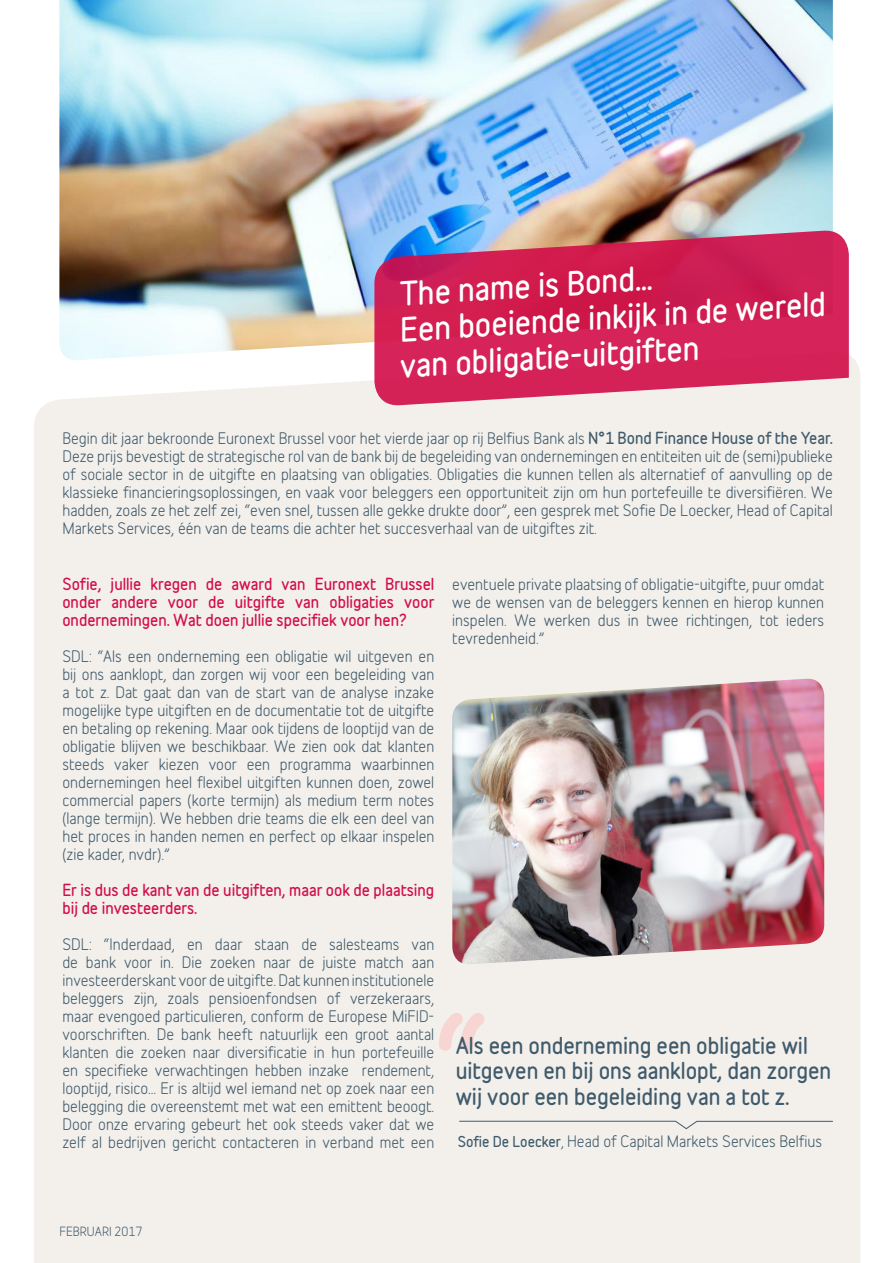
<style>
.page{position:relative;width:893px;height:1263px;background:#fff}
.page>*{position:absolute;margin:0;border:0;box-sizing:border-box;transform-origin:0 0}
.t1{font:700 126px "Belfius Alternative";color:#f7d5d2}
.t2{font:700 30px "Belfius Alternative";color:#fff}
.t3{font:700 21px/25.2px "Belfius Alternative";color:#405b6b}
.t4{font:15px/18px "Belfius Alternative";color:#405b6b;text-align:justify}
.t5{font:700 15px/18px "Belfius Alternative";color:#d20e49;text-align:justify}
.t6{font:12px "Belfius Alternative";color:#405b6b}
.s1{font-weight:700}
.s2{font-weight:700;font-size:13.5px}
.s3{font-size:13.5px}
</style>
<div class="page">
<div style="left:34px;top:355px;width:826px;height:908px;background:#f3f0ec"></div>
<img style="left:59px;top:0;width:774px;height:361px">
<svg style="left:374px;top:229px;width:475px;height:178px;fill:#d42257"></svg>
<svg style="left:458px;top:1120px;width:376px;height:9px"></svg>
<img style="left:452px;top:679px;width:372px;height:286px">
<p class="t2" style="left:398px;top:272px;width:255px;rotate:-4deg">The name is Bond…</p>
<p class="t2" style="left:398px;top:308px;width:428px;rotate:-4deg">Een boeiende inkijk in de wereld</p>
<p class="t2" style="left:398px;top:344px;width:301px;rotate:-4deg">van obligatie-uitgiften</p>
<p class="t4" style="left:62px;top:428px;width:772px">Begin dit jaar bekroonde Euronext Brussel voor het vierde jaar op rij Belfius Bank als <span class="s1">N°1 Bond Finance House of the Year.<br></span>Deze prijs bevestigt de strategische rol van de bank bij de begeleiding van ondernemingen en entiteiten uit de (semi)publieke of sociale sector in de uitgifte en plaatsing van obligaties. Obligaties die kunnen tellen als alternatief of aanvulling op de klassieke financieringsoplossingen, en vaak voor beleggers een opportuniteit zijn om hun portefeuille te diversifiëren. We hadden, zoals ze het zelf zei, “even snel, tussen alle gekke drukte door”, een gesprek met Sofie De Loecker, Head of Capital Markets Services, één van de teams die achter het succesverhaal van de uitgiftes zit.</p>
<p class="t5" style="left:62px;top:575px;width:373px">Sofie, jullie kregen de award van Euronext Brussel onder andere voor de uitgifte van obligaties voor ondernemingen. Wat doen jullie specifiek voor hen?</p>
<p class="t4" style="left:62px;top:646px;width:373px">SDL: “Als een onderneming een obligatie wil uitgeven en bij ons aanklopt, dan zorgen wij voor een begeleiding van a tot z. Dat gaat dan van de start van de analyse inzake mogelijke type uitgiften en de documentatie tot de uitgifte en betaling op rekening. Maar ook tijdens de looptijd van de obligatie blijven we beschikbaar. We zien ook dat klanten steeds vaker kiezen voor een programma waarbinnen ondernemingen heel flexibel uitgiften kunnen doen, zowel commercial papers (korte termijn) als medium term notes (lange termijn). We hebben drie teams die elk een deel van het proces in handen nemen en perfect op elkaar inspelen (zie kader, nvdr).”</p>
<p class="t5" style="left:62px;top:881px;width:373px">Er is dus de kant van de uitgiften, maar ook de plaatsing bij de investeerders.</p>
<p class="t4" style="left:62px;top:934px;width:373px">SDL: “Inderdaad, en daar staan de salesteams van de bank voor in. Die zoeken naar de juiste match aan investeerderskant voor de uitgifte. Dat kunnen institutionele beleggers zijn, zoals pensioenfondsen of verzekeraars, maar evengoed particulieren, conform de Europese MiFID&shy;voorschriften. De bank heeft natuurlijk een groot aantal klanten die zoeken naar diversificatie in hun portefeuille en specifieke verwachtingen hebben inzake rendement, looptijd, risico… Er is altijd wel iemand net op zoek naar een belegging die overeenstemt met wat een emittent beoogt.<br>Door onze ervaring gebeurt het ook steeds vaker dat we zelf al bedrijven gericht contacteren in verband met een</p>
<p class="t4" style="left:452px;top:573px;width:373px">eventuele private plaatsing of obligatie-uitgifte, puur omdat we de wensen van de beleggers kennen en hierop kunnen inspelen. We werken dus in twee richtingen, tot ieders tevredenheid.”</p>
<p class="t1" style="left:434px;top:968px;width:55px">“</p>
<p class="t3" style="left:456px;top:1033px;width:377px">Als een onderneming een obligatie wil uitgeven en bij ons aanklopt, dan zorgen wij voor een begeleiding van a tot z.</p>
<p class="t4" style="left:458px;top:1130px;width:366px"><span class="s2">Sofie De Loecker</span><span class="s3">,</span> Head of Capital Markets Services Belfius</p>
<p class="t6" style="left:59px;top:1221px;width:84px">FEBRUARI 2017</p>
</div>
